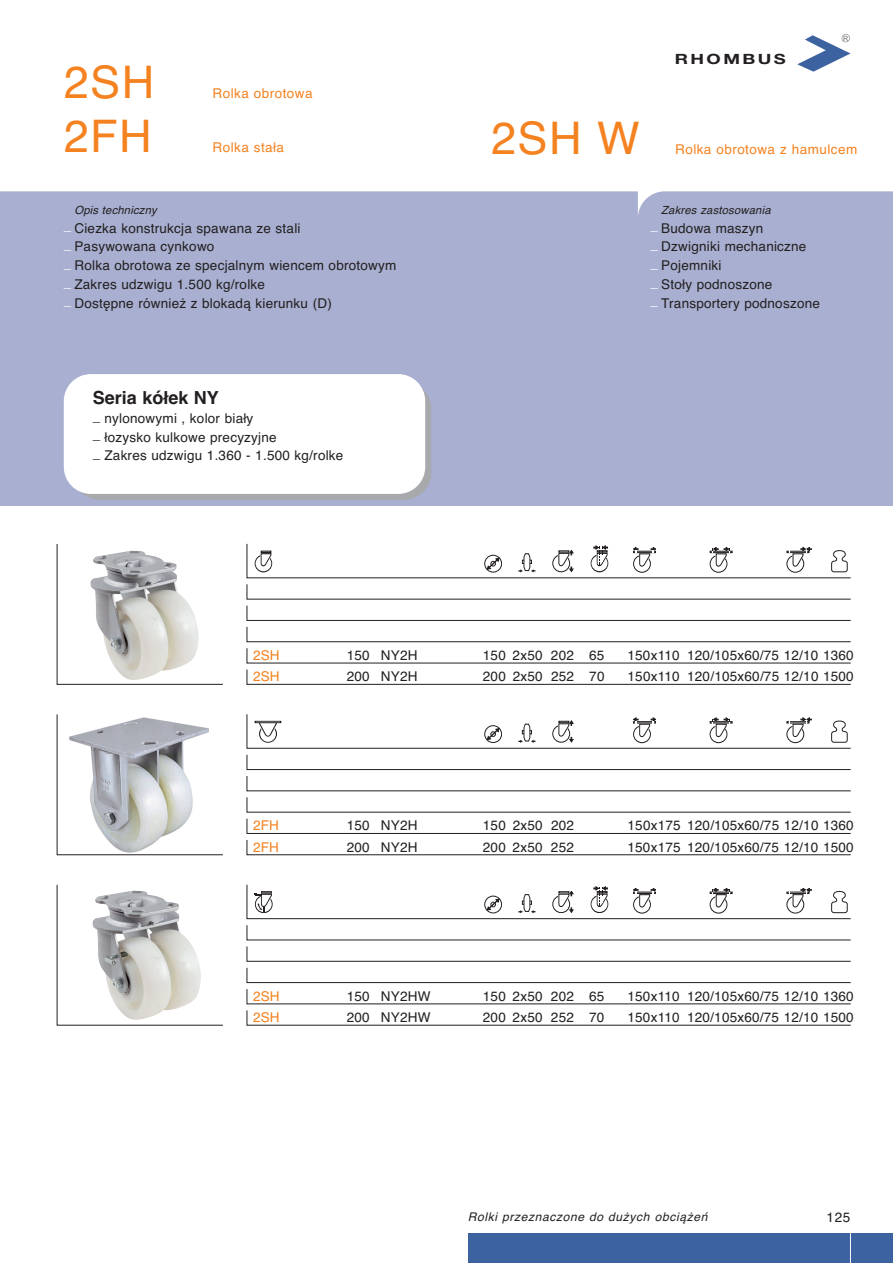
<style>
.page{position:relative;width:893px;height:1263px;background:#fff}
.page>*{position:absolute;margin:0;border:0;box-sizing:border-box;transform-origin:0 0}
.t1{font:45px "Helvetica CE";letter-spacing:.035em;color:#f58220}
.t2{font:700 18px "Helvetica CE";color:#231f20}
.t3{font:700 14.1px "Helvetica Neue";letter-spacing:.135em;color:#231f20;scale:1.3 1}
.t4{font:13.5px/18.8px "Helvetica CE";letter-spacing:.015em;color:#231f20}
.t5{font:13.5px "Helvetica CE";letter-spacing:.035em;color:#f58220}
.t6{font:italic 12px "Helvetica CE";letter-spacing:.055em;color:#231f20}
.t7{font:italic 11.25px "Helvetica CE";letter-spacing:.015em;color:#231f20}
.t8{font:7.2px "Arial";color:#6c6d70}
</style>
<div class="page">
<div style="left:468px;top:1233px;width:425px;height:30px;background:#3d62a0"></div>
<hr style="left:850px;top:1233px;width:1px;height:30px;background:#fff">
<div style="left:0;top:191px;width:893px;height:315px;background:#a8afd0"></div>
<svg style="left:247px;top:1010px;width:604px;height:15px"></svg>
<svg style="left:247px;top:989px;width:604px;height:15px"></svg>
<svg style="left:247px;top:968px;width:604px;height:15px"></svg>
<svg style="left:247px;top:946px;width:604px;height:15px"></svg>
<svg style="left:247px;top:925px;width:604px;height:15px"></svg>
<svg style="left:247px;top:840px;width:604px;height:15px"></svg>
<svg style="left:247px;top:818px;width:604px;height:16px"></svg>
<svg style="left:247px;top:797px;width:604px;height:15px"></svg>
<svg style="left:247px;top:776px;width:604px;height:15px"></svg>
<svg style="left:247px;top:755px;width:604px;height:15px"></svg>
<svg style="left:247px;top:669px;width:604px;height:15px"></svg>
<svg style="left:247px;top:648px;width:604px;height:15px"></svg>
<svg style="left:247px;top:627px;width:604px;height:15px"></svg>
<svg style="left:247px;top:605px;width:604px;height:16px"></svg>
<svg style="left:247px;top:584px;width:604px;height:15px"></svg>
<svg style="left:247px;top:884px;width:604px;height:35px"></svg>
<svg style="left:247px;top:714px;width:604px;height:34px"></svg>
<div style="left:255px;top:721px;width:26px;height:2px;border:1px solid #231f20"></div>
<svg style="left:247px;top:544px;width:604px;height:34px"></svg>
<svg style="left:57px;top:885px;width:166px;height:140px"></svg>
<svg style="left:57px;top:714px;width:166px;height:141px"></svg>
<svg style="left:57px;top:544px;width:166px;height:140px"></svg>
<img style="left:92px;top:891px;width:109px;height:129px">
<div style="left:59px;top:716px;width:164px;height:137px;background:#fff"></div>
<img style="left:69px;top:717px;width:140px;height:136px">
<img style="left:90px;top:551px;width:109px;height:129px">
<svg style="left:797px;top:35px;width:53px;height:37px"></svg>
<div style="left:842px;top:34px;width:8px;height:8px;border:1px solid #6c6d70;border-radius:50%"></div>
<div style="left:72px;top:382px;width:359px;height:118px;background:#a8a9ad;border-radius:27px"></div>
<div style="left:64px;top:374px;width:361px;height:120px;background:#fff;border-radius:27px"></div>
<h1 class="t1" style="left:64px;top:56px;width:92px">2SH</h1>
<h1 class="t1" style="left:64px;top:110px;width:89px">2FH</h1>
<p class="t5" style="left:213px;top:85px;width:101px">Rolka obrotowa</p>
<p class="t5" style="left:213px;top:139px;width:73px">Rolka stała</p>
<p class="t7" style="left:74px;top:203px;width:84px">Opis techniczny</p>
<p class="t4" style="left:64px;top:219px;width:334px"><sup>_</sup> Ciezka konstrukcja spawana ze stali<br><sup>_</sup> Pasywowana cynkowo<br><sup>_</sup> Rolka obrotowa ze specjalnym wiencem obrotowym <sup>_</sup> Zakres udzwigu 1.500 kg/rolke<br><sup>_</sup> Dostępne również z blokadą kierunku (D)</p>
<h2 class="t2" style="left:93px;top:387px;width:128px">Seria kółek NY</h2>
<p class="t4" style="left:93px;top:409px;width:252px">_ nylonowymi , kolor biały<br>_ łozysko kulkowe precyzyjne<br>_ Zakres udzwigu 1.360 - 1.500 kg/rolke</p>
<p class="t3" style="left:675px;top:54px;width:87px">RHOMBUS</p>
<p class="t8" style="left:843px;top:34px;width:7px">R</p>
<h1 class="t1" style="left:491px;top:112px;width:150px">2SH W</h1>
<p class="t5" style="left:675px;top:141px;width:184px">Rolka obrotowa z hamulcem</p>
<p class="t7" style="left:661px;top:203px;width:111px">Zakres zastosowania</p>
<p class="t4" style="left:651px;top:219px;width:171px"><sup>_</sup> Budowa maszyn<br><sup>_</sup> Dzwigniki mechaniczne<br><sup>_</sup> Pojemniki<br><sup>_</sup> Stoły podnoszone<br><sup>_</sup> Transportery podnoszone</p>
<p class="t5" style="left:253px;top:647px;width:28px">2SH</p>
<p class="t4" style="left:347px;top:646px;width:72px">150 NY2H</p>
<p class="t4" style="left:483px;top:646px;width:123px">150 2x50 202 65</p>
<p class="t4" style="left:627px;top:646px;width:228px">150x110 120/105x60/75 12/10 1360</p>
<p class="t5" style="left:253px;top:668px;width:28px">2SH</p>
<p class="t4" style="left:347px;top:667px;width:72px">200 NY2H</p>
<p class="t4" style="left:483px;top:667px;width:123px">200 2x50 252 70</p>
<p class="t4" style="left:628px;top:667px;width:228px">150x110 120/105x60/75 12/10 1500</p>
<p class="t5" style="left:253px;top:818px;width:27px">2FH</p>
<p class="t4" style="left:347px;top:816px;width:72px">150 NY2H</p>
<p class="t4" style="left:483px;top:816px;width:93px">150 2x50 202</p>
<p class="t4" style="left:628px;top:816px;width:228px">150x175 120/105x60/75 12/10 1360</p>
<p class="t5" style="left:253px;top:839px;width:27px">2FH</p>
<p class="t4" style="left:347px;top:837px;width:72px">200 NY2H</p>
<p class="t4" style="left:483px;top:837px;width:93px">200 2x50 252</p>
<p class="t4" style="left:627px;top:837px;width:228px">150x175 120/105x60/75 12/10 1500</p>
<p class="t5" style="left:253px;top:988px;width:28px">2SH</p>
<p class="t4" style="left:347px;top:987px;width:85px">150 NY2HW</p>
<p class="t4" style="left:483px;top:987px;width:123px">150 2x50 202 65</p>
<p class="t4" style="left:627px;top:987px;width:228px">150x110 120/105x60/75 12/10 1360</p>
<p class="t5" style="left:253px;top:1009px;width:28px">2SH</p>
<p class="t4" style="left:347px;top:1008px;width:85px">200 NY2HW</p>
<p class="t4" style="left:483px;top:1008px;width:123px">200 2x50 252 70</p>
<p class="t4" style="left:627px;top:1008px;width:228px">150x110 120/105x60/75 12/10 1500</p>
<p class="t6" style="left:468px;top:1210px;width:241px">Rolki przeznaczone do dużych obciążeń</p>
<p class="t4" style="left:826px;top:1208px;width:26px">125</p>
</div>
